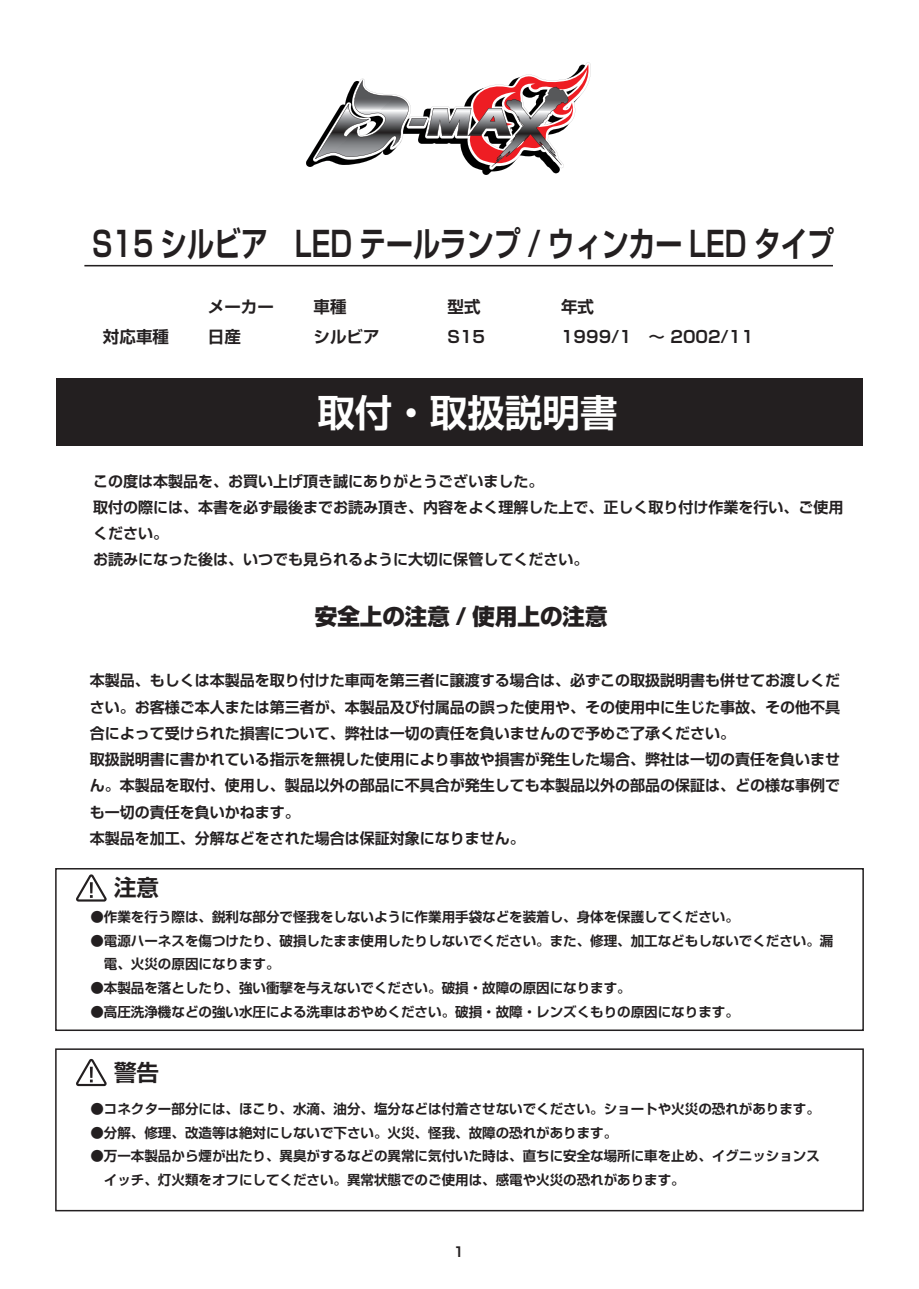
<style>
.page{position:relative;width:919px;height:1289px;background:#fff}
.page>*{position:absolute;margin:0;border:0;box-sizing:border-box;transform-origin:0 0}
.t1{font:700 37.5px "Shin Go Pro De";color:#fff}
.t2{font:700 34.5px "Shin Go Pro De";color:#231f20;scale:.78 1}
.t3{font:800 22.5px "Shin Go Pro";color:#231f20}
.t4{font:700 22.5px "Shin Go Pro De";color:#231f20}
.t5{font:700 16.5px "Shin Go Pro De";color:#231f20}
.t6{font:700 15px/26.2px "Shin Go Pro De";color:#231f20}
.t7{font:700 13.5px/23.7px "Shin Go Pro De";color:#231f20}
</style>
<div class="page">
<svg style="left:306px;top:62px;width:285px;height:113px"></svg>
<hr style="left:84px;top:265px;width:748px;height:1px;background:#231f20">
<div style="left:56px;top:377px;width:806px;height:68px;background:#231f20"></div>
<svg style="left:76px;top:874px;width:31px;height:28px"></svg>
<svg style="left:76px;top:1058px;width:31px;height:29px"></svg>
<div style="left:55px;top:868px;width:808px;height:163px;border:2px solid #231f20"></div>
<div style="left:55px;top:1048px;width:808px;height:163px;border:2px solid #231f20"></div>
<h2 class="t2" style="left:92px;top:215px;width:952px">S15 シルビア　LED テールランプ / ウィンカー LED タイプ</h2>
<p class="t5" style="left:103px;top:323px;width:67px">対応車種</p>
<p class="t5" style="left:208px;top:293px;width:67px">メーカー</p>
<p class="t5" style="left:313px;top:293px;width:34px">車種</p>
<p class="t5" style="left:447px;top:293px;width:34px">型式</p>
<p class="t5" style="left:561px;top:293px;width:34px">年式</p>
<p class="t5" style="left:208px;top:323px;width:34px">日産</p>
<p class="t5" style="left:313px;top:323px;width:67px">シルビア</p>
<p class="t5" style="left:447px;top:323px;width:39px">S15</p>
<p class="t5" style="left:561px;top:323px;width:194px">1999/1　～ 2002/11</p>
<h1 class="t1" style="left:317px;top:382px;width:302px">取付・取扱説明書</h1>
<p class="t6" style="left:93px;top:466px;width:751px">この度は本製品を、お買い上げ頂き誠にありがとうございました。<br>取付の際には、本書を必ず最後までお読み頂き、内容をよく理解した上で、正しく取り付け作業を行い、ご使用ください。<br>お読みになった後は、いつでも見られるように大切に保管してください。</p>
<h3 class="t3" style="left:315px;top:599px;width:294px">安全上の注意 / 使用上の注意</h3>
<p class="t6" style="left:90px;top:665px;width:752px">本製品、もしくは本製品を取り付けた車両を第三者に譲渡する場合は、必ずこの取扱説明書も併せてお渡しください。お客様ご本人または第三者が、本製品及び付属品の誤った使用や、その使用中に生じた事故、その他不具合によって受けられた損害について、弊社は一切の責任を負いませんので予めご了承ください。<br>取扱説明書に書かれている指示を無視した使用により事故や損害が発生した場合、弊社は一切の責任を負いません。本製品を取付、使用し、製品以外の部品に不具合が発生しても本製品以外の部品の保証は、どの様な事例でも一切の責任を負いかねます。<br>本製品を加工、分解などをされた場合は保証対象になりません。　</p>
<h3 class="t4" style="left:114px;top:869px;width:46px">注意</h3>
<p class="t7" style="left:90px;top:903px;width:649px">●作業を行う際は、鋭利な部分で怪我をしないように作業用手袋などを装着し、身体を保護してください。</p>
<p class="t7" style="left:90px;top:927px;width:744px">●電源ハーネスを傷つけたり、破損したまま使用したりしないでください。また、修理、加工などもしないでください。漏　電、火災の原因になります。</p>
<p class="t7" style="left:90px;top:974px;width:541px">●本製品を落としたり、強い衝撃を与えないでください。破損・故障の原因になります。</p>
<p class="t7" style="left:90px;top:998px;width:649px">●高圧洗浄機などの強い水圧による洗車はおやめください。破損・故障・レンズくもりの原因になります。</p>
<h3 class="t4" style="left:114px;top:1053px;width:46px">警告</h3>
<p class="t7" style="left:90px;top:1095px;width:731px">●コネクター部分には、ほこり、水滴、油分、塩分などは付着させないでください。ショートや火災の恐れがあります。</p>
<p class="t7" style="left:90px;top:1118px;width:528px">●分解、修理、改造等は絶対にしないで下さい。火災、怪我、故障の恐れがあります。</p>
<p class="t7" style="left:90px;top:1142px;width:731px">●万一本製品から煙が出たり、異臭がするなどの異常に気付いた時は、直ちに安全な場所に車を止め、イグニッションス　イッチ、灯火類をオフにしてください。異常状態でのご使用は、感電や火災の恐れがあります。</p>
<p class="t7" style="left:454px;top:1238px;width:12px">1</p>
</div>
